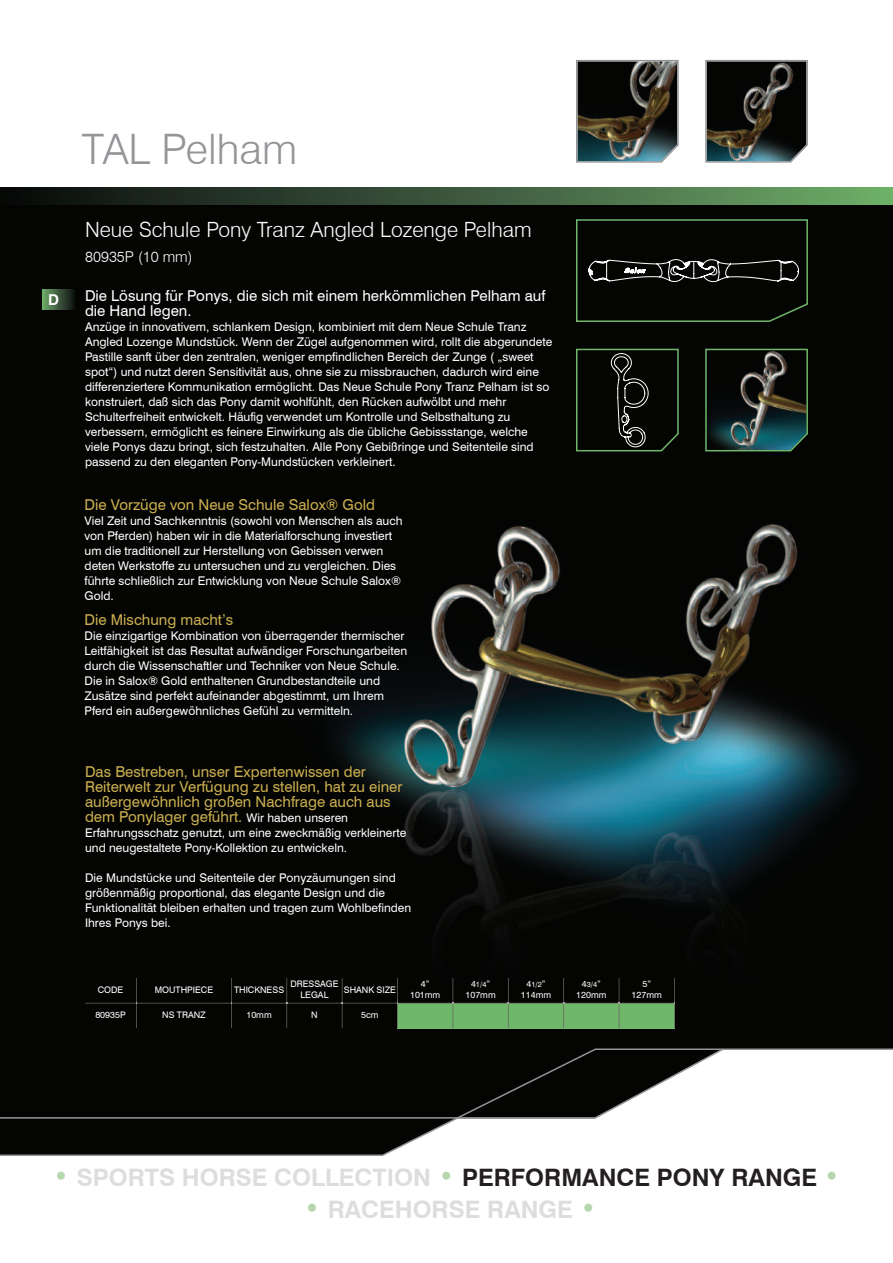
<style>
.page{position:relative;width:893px;height:1263px;background:#fff}
.page>*{position:absolute;margin:0;border:0;box-sizing:border-box;transform-origin:0 0}
.t1{font:300 42px "Swiss 721 BT";color:#939598}
.t2{font:700 24px "Swiss 721 BT";color:#dcdddf}
.t3{font:300 21px "Swiss 721 BT";color:#fff}
.t4{font:15px/15px "Swiss 721 BT";color:#ccaf50}
.t5{font:15px/15px "Swiss 721 BT";color:#fff}
.t6{font:300 15px "Swiss 721 BT";color:#fff}
.t7{font:700 15px "Swiss 721 BT";color:#fff}
.t8{font:12px/15px "Swiss 721 BT";color:#fff}
.t9{font:9px/10.8px "Swiss 721 BT";color:#fff;text-align:center}
.t10{font:7.5px "Swiss 721 BT";color:#fff}
.s1{font-size:12px;color:#fff}
.s2{font-size:9px}
.s3{font-size:27px;color:#b6d6ae}
.s4{color:#231f20}
</style>
<div class="page">
<img style="left:0;top:204px;width:893px;height:844px">
<svg style="left:0;top:1048px;width:893px;height:108px"></svg>
<div style="left:0;top:187px;width:893px;height:17px;background:linear-gradient(to right,#08070c,#6faa6b)"></div>
<svg style="left:43px;top:289px;width:31px;height:21px"></svg>
<img style="left:576px;top:60px;width:103px;height:103px">
<img style="left:705px;top:60px;width:103px;height:103px">
<svg style="left:576px;top:219px;width:232px;height:103px;background:#111510"></svg>
<img style="left:705px;top:349px;width:103px;height:102px">
<div style="left:398px;top:1003px;width:55px;height:25px;background:#6fb76a"></div>
<div style="left:453px;top:1003px;width:55px;height:25px;background:#6fb76a"></div>
<div style="left:508px;top:1003px;width:56px;height:25px;background:#6fb76a"></div>
<div style="left:564px;top:1003px;width:55px;height:25px;background:#6fb76a"></div>
<div style="left:619px;top:1003px;width:56px;height:25px;background:#6fb76a"></div>
<img style="left:136px;top:978px;width:1px;height:50px">
<img style="left:231px;top:978px;width:1px;height:50px">
<img style="left:286px;top:978px;width:1px;height:50px">
<img style="left:342px;top:978px;width:1px;height:50px">
<img style="left:397px;top:978px;width:1px;height:50px">
<img style="left:453px;top:978px;width:1px;height:50px">
<img style="left:508px;top:978px;width:1px;height:50px">
<img style="left:563px;top:978px;width:1px;height:50px">
<img style="left:619px;top:978px;width:1px;height:50px">
<img style="left:674px;top:978px;width:1px;height:50px">
<img style="left:85px;top:1003px;width:589px;height:1px">
<svg style="left:576px;top:349px;width:103px;height:102px;background:#141913"></svg>
<h1 class="t1" style="left:82px;top:124px;width:217px">TAL Pelham</h1>
<p class="t7" style="left:48px;top:290px;width:12px">D</p>
<h3 class="t3" style="left:85px;top:217px;width:448px">Neue Schule Pony Tranz Angled Lozenge Pelham</h3>
<p class="t6" style="left:85px;top:248px;width:109px">80935P (10 mm)</p>
<p class="t5" style="left:85px;top:288px;width:462px">Die Lösung für Ponys, die sich mit einem herkömmlichen Pelham auf die Hand legen.</p>
<p class="t8" style="left:85px;top:319px;width:469px">Anzüge in innovativem, schlankem Design, kombiniert mit dem Neue Schule Tranz Angled Lozenge Mundstück. Wenn der Zügel aufgenommen wird, rollt die abgerundete Pastille sanft über den zentralen, weniger empfindlichen Bereich der Zunge ( „sweet spot“) und nutzt deren Sensitivität aus, ohne sie zu missbrauchen, dadurch wird eine differenziertere Kommunikation ermöglicht. Das Neue Schule Pony Tranz Pelham ist so konstruiert, daß sich das Pony damit wohlfühlt, den Rücken aufwölbt und mehr Schulterfreiheit entwickelt. Häufig verwendet um Kontrolle und Selbsthaltung zu verbessern, ermöglicht es feinere Einwirkung als die übliche Gebissstange, welche viele Ponys dazu bringt, sich festzuhalten. Alle Pony Gebißringe und Seitenteile sind passend zu den eleganten Pony-Mundstücken verkleinert.</p>
<p class="t4" style="left:85px;top:497px;width:292px">Die Vorzüge von Neue Schule Salox® Gold</p>
<p class="t8" style="left:85px;top:513px;width:319px">Viel Zeit und Sachkenntnis (sowohl von Menschen als auch von Pferden) haben wir in die Materialforschung investiert um die traditionell zur Herstellung von Gebissen verwen deten Werkstoffe zu untersuchen und zu vergleichen. Dies führte schließlich zur Entwicklung von Neue Schule Salox® Gold.</p>
<p class="t4" style="left:85px;top:612px;width:150px">Die Mischung macht’s</p>
<p class="t8" style="left:85px;top:629px;width:324px">Die einzigartige Kombination von überragender thermischer Leitfähigkeit ist das Resultat aufwändiger Forschungarbeiten durch die Wissenschaftler und Techniker von Neue Schule.<br>Die in Salox® Gold enthaltenen Grundbestandteile und Zusätze sind perfekt aufeinander abgestimmt, um Ihrem Pferd ein außergewöhnliches Gefühl zu vermitteln.</p>
<p class="t4" style="left:85px;top:764px;width:319px">Das Bestreben, unser Expertenwissen der Reiterwelt zur Verfügung zu stellen, hat zu einer außergewöhnlich großen Nachfrage auch aus dem Ponylager geführt. <span class="s1">Wir haben unseren</span></p>
<p class="t8" style="left:85px;top:825px;width:323px">Erfahrungsschatz genutzt, um eine zweckmäßig verkleinerte und neugestaltete Pony-Kollektion zu entwickeln.</p>
<p class="t8" style="left:85px;top:870px;width:328px">Die Mundstücke und Seitenteile der Ponyzäumungen sind größenmäßig proportional, das elegante Design und die Funktionalität bleiben erhalten und tragen zum Wohlbefinden Ihres Ponys bei.</p>
<p class="t9" style="left:98px;top:984px;width:27px">CODE</p>
<p class="t9" style="left:155px;top:984px;width:60px">MOUTHPIECE</p>
<p class="t9" style="left:234px;top:984px;width:52px">THICKNESS</p>
<p class="t9" style="left:290px;top:979px;width:50px">DRESSAGE<br>LEGAL</p>
<p class="t9" style="left:344px;top:984px;width:54px">SHANK SIZE</p>
<p class="t9" style="left:410px;top:979px;width:32px">4”<br>101mm</p>
<p class="t10" style="left:471px;top:980px;width:21px"><span class="s2">4</span>1/4<span class="s2">”</span></p>
<p class="t9" style="left:465px;top:989px;width:32px">107mm</p>
<p class="t9" style="left:95px;top:1009px;width:32px">80935P</p>
<p class="t9" style="left:162px;top:1009px;width:45px">NS TRANZ</p>
<p class="t9" style="left:246px;top:1009px;width:27px">10mm</p>
<p class="t9" style="left:311px;top:1009px;width:8px">N</p>
<p class="t9" style="left:361px;top:1009px;width:19px">5cm</p>
<p class="t10" style="left:526px;top:980px;width:21px"><span class="s2">4</span>1/2<span class="s2">”</span></p>
<p class="t9" style="left:521px;top:989px;width:32px">114mm</p>
<p class="t10" style="left:582px;top:980px;width:21px"><span class="s2">4</span>3/4<span class="s2">”</span></p>
<p class="t9" style="left:576px;top:989px;width:32px">120mm</p>
<p class="t9" style="left:632px;top:979px;width:32px">5”<br>127mm</p>
<h2 class="t2" style="left:53px;top:1162px;width:788px"><span class="s3">•</span> SPORTS HORSE COLLECTION <span class="s3">•</span> <span class="s4">PERFORMANCE PONY RANGE</span> <span class="s3">•</span></h2>
<h2 class="t2" style="left:304px;top:1195px;width:294px"><span class="s3">•</span> RACEHORSE RANGE <span class="s3">•</span></h2>
</div>
